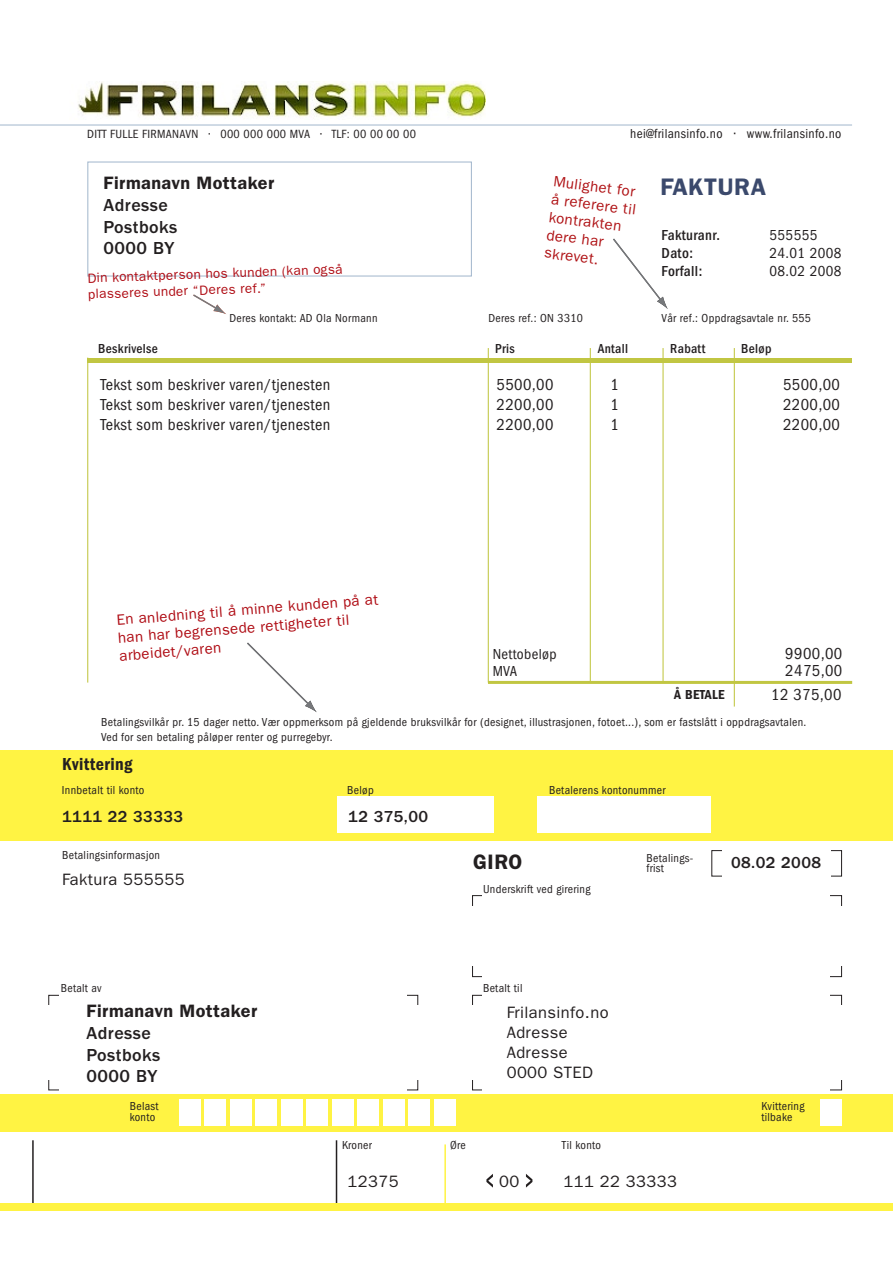
<style>
.page{position:relative;width:893px;height:1263px;background:#fff}
.page>*{position:absolute;margin:0;border:0;box-sizing:border-box;transform-origin:0 0}
.t1{font:600 24px "Franklin Gothic";letter-spacing:.025em;color:#3b496c}
.t2{font:600 21px "Franklin Gothic";color:#231f20}
.t3{font:500 18px/21.6px "Franklin Gothic";letter-spacing:.025em;color:#231f20}
.t4{font:600 18px "Franklin Gothic";letter-spacing:.025em;color:#231f20}
.t5{font:600 condensed 18px "Franklin Gothic";letter-spacing:.025em;color:#231f20}
.t6{font:condensed 16.5px/16.5px "Franklin Gothic";letter-spacing:.025em;color:#231f20}
.t7{font:16.5px/19.8px "Franklin Gothic";letter-spacing:.025em;color:#231f20}
.t8{font:500 16.5px "Franklin Gothic";letter-spacing:.025em;color:#231f20}
.t9{font:15px/17.7px "Franklin Gothic";color:#af0c14}
.t10{font:15px/18px "Franklin Gothic";color:#af1114}
.t11{font:condensed 15px/17.4px "Franklin Gothic";letter-spacing:.025em;color:#231f20}
.t12{font:500 condensed 15px "Franklin Gothic";letter-spacing:.025em;color:#231f20}
.t13{font:13.5px/16.2px "Franklin Gothic";color:#af0c14}
.t14{font:condensed 13.5px "Franklin Gothic";letter-spacing:.025em;color:#231f20}
.t15{font:500 condensed 13.5px "Franklin Gothic";letter-spacing:.025em;color:#231f20}
.t16{font:600 condensed 13.5px "Franklin Gothic";letter-spacing:.025em;color:#231f20}
.t17{font:condensed 12.3px "Franklin Gothic";letter-spacing:.025em;color:#231f20}
.t18{font:condensed 12px/10.5px "Franklin Gothic";letter-spacing:.025em;color:#231f20}
</style>
<div class="page">
<hr style="left:336px;top:1140px;width:1px;height:65px;background:#231f20">
<hr style="left:32px;top:1140px;width:2px;height:65px;background:#231f20">
<hr style="left:444px;top:1144px;width:2px;height:65px;background:#fff343">
<div style="left:0;top:1203px;width:893px;height:7px;background:#fff343"></div>
<div style="left:0;top:1094px;width:893px;height:37px;background:#fff343"></div>
<div style="left:0;top:750px;width:893px;height:91px;background:#fff343"></div>
<div style="left:179px;top:1099px;width:21px;height:26px;background:#fff"></div>
<div style="left:204px;top:1099px;width:21px;height:26px;background:#fff"></div>
<div style="left:230px;top:1099px;width:21px;height:26px;background:#fff"></div>
<div style="left:256px;top:1099px;width:21px;height:26px;background:#fff"></div>
<div style="left:281px;top:1099px;width:21px;height:26px;background:#fff"></div>
<div style="left:307px;top:1099px;width:21px;height:26px;background:#fff"></div>
<div style="left:332px;top:1099px;width:21px;height:26px;background:#fff"></div>
<div style="left:358px;top:1099px;width:21px;height:26px;background:#fff"></div>
<div style="left:383px;top:1099px;width:21px;height:26px;background:#fff"></div>
<div style="left:409px;top:1099px;width:21px;height:26px;background:#fff"></div>
<div style="left:434px;top:1099px;width:21px;height:26px;background:#fff"></div>
<div style="left:337px;top:796px;width:157px;height:37px;background:#fff"></div>
<div style="left:537px;top:796px;width:174px;height:37px;background:#fff"></div>
<div style="left:820px;top:1099px;width:21px;height:26px;background:#fff"></div>
<svg style="left:486px;top:1174px;width:7px;height:13px"></svg>
<svg style="left:526px;top:1174px;width:6px;height:13px"></svg>
<div style="left:711px;top:850px;width:131px;height:26px;border:1px solid #231f20"></div>
<div style="left:722px;top:848px;width:108px;height:33px;background:#fff"></div>
<hr style="left:0;top:124px;width:852px;height:2px;background:#a5b9ce">
<div style="left:87px;top:358px;width:765px;height:5px;background:#c1c642"></div>
<hr style="left:488px;top:348px;width:1px;height:334px;background:#c1c642">
<hr style="left:87px;top:358px;width:1px;height:324px;background:#c1c642">
<hr style="left:590px;top:348px;width:1px;height:334px;background:#c1c642">
<hr style="left:662px;top:348px;width:2px;height:334px;background:#c1c642">
<hr style="left:734px;top:348px;width:1px;height:358px;background:#c1c642">
<hr style="left:488px;top:681px;width:364px;height:3px;background:#c1c642">
<div style="left:87px;top:161px;width:385px;height:116px;border:1px solid #a5b9ce"></div>
<img style="left:78px;top:82px;width:408px;height:35px">
<svg style="left:247px;top:642px;width:70px;height:70px"></svg>
<svg style="left:193px;top:294px;width:33px;height:20px"></svg>
<svg style="left:613px;top:238px;width:55px;height:71px"></svg>
<p class="t17" style="left:87px;top:127px;width:330px">DITT FULLE FIRMANAVN • 000 000 000 MVA • TLF: 00 00 00 00</p>
<p class="t14" style="left:630px;top:126px;width:213px">hei@frilansinfo.no • www.frilansinfo.no</p>
<h3 class="t4" style="left:104px;top:173px;width:172px">Firmanavn Mottaker</h3>
<h3 class="t3" style="left:104px;top:194px;width:75px">Adresse<br>Postboks<br>0000 BY</h3>
<p class="t13" style="left:87px;top:270px;width:257px;rotate:-2deg">Din kontaktperson hos kunden (kan også plasseres under “Deres ref.”</p>
<p class="t10" style="left:554px;top:172px;width:87px;rotate:7deg">Mulighet for å referere til kontrakten dere har skrevet.</p>
<h1 class="t1" style="left:660px;top:173px;width:107px">FAKTURA</h1>
<p class="t12" style="left:662px;top:226px;width:60px">Fakturanr.</p>
<p class="t11" style="left:769px;top:226px;width:49px">555555</p>
<p class="t12" style="left:662px;top:244px;width:33px">Dato:</p>
<p class="t11" style="left:769px;top:244px;width:74px">24.01 2008</p>
<p class="t12" style="left:662px;top:262px;width:42px">Forfall:</p>
<p class="t11" style="left:769px;top:262px;width:74px">08.02 2008</p>
<p class="t18" style="left:229px;top:313px;width:150px">Deres kontakt: AD Ola Normann</p>
<p class="t18" style="left:488px;top:313px;width:96px">Deres ref.: ON 3310</p>
<p class="t18" style="left:661px;top:313px;width:151px">Vår ref.: Oppdragsavtale nr. 555</p>
<p class="t15" style="left:98px;top:340px;width:61px">Beskrivelse</p>
<p class="t15" style="left:495px;top:340px;width:21px">Pris</p>
<p class="t15" style="left:598px;top:340px;width:32px">Antall</p>
<p class="t15" style="left:670px;top:340px;width:37px">Rabatt</p>
<p class="t15" style="left:741px;top:340px;width:32px">Beløp</p>
<h3 class="t6" style="left:100px;top:376px;width:231px">Tekst som beskriver varen/tjenesten</h3>
<h3 class="t6" style="left:496px;top:376px;width:59px">5500,00</h3>
<h3 class="t6" style="left:610px;top:376px;width:10px">1</h3>
<h3 class="t6" style="left:783px;top:376px;width:59px">5500,00</h3>
<h3 class="t6" style="left:100px;top:396px;width:231px">Tekst som beskriver varen/tjenesten</h3>
<h3 class="t6" style="left:496px;top:396px;width:59px">2200,00</h3>
<h3 class="t6" style="left:610px;top:396px;width:10px">1</h3>
<h3 class="t6" style="left:783px;top:396px;width:59px">2200,00</h3>
<h3 class="t6" style="left:100px;top:416px;width:231px">Tekst som beskriver varen/tjenesten</h3>
<h3 class="t6" style="left:496px;top:416px;width:59px">2200,00</h3>
<h3 class="t6" style="left:610px;top:416px;width:10px">1</h3>
<h3 class="t6" style="left:783px;top:416px;width:59px">2200,00</h3>
<p class="t9" style="left:116px;top:612px;width:264px;rotate:-5deg">En anledning til å minne kunden på at han har begrensede rettigheter til arbeidet/varen</p>
<p class="t11" style="left:493px;top:646px;width:65px">Nettobeløp<br>MVA</p>
<p class="t16" style="left:674px;top:687px;width:52px">Å BETALE</p>
<h3 class="t6" style="left:785px;top:646px;width:59px">9900,00<br>2475,00</h3>
<h3 class="t6" style="left:771px;top:687px;width:72px">12 375,00</h3>
<p class="t18" style="left:101px;top:715px;width:707px;line-height:14.4px">Betalingsvilkår pr. 15 dager netto. Vær oppmerksom på gjeldende bruksvilkår for (designet, illustrasjonen, fotoet...), som er fastslått i oppdragsavtalen.<br>Ved for sen betaling påløper renter og purregebyr.</p>
<h3 class="t5" style="left:62px;top:754px;width:72px">Kvittering</h3>
<p class="t18" style="left:62px;top:785px;width:84px">Innbetalt til konto</p>
<p class="t18" style="left:347px;top:785px;width:28px">Beløp</p>
<p class="t18" style="left:549px;top:785px;width:118px">Betalerens kontonummer</p>
<h3 class="t8" style="left:62px;top:808px;width:123px">1111 22 33333</h3>
<p class="t18" style="left:62px;top:850px;width:99px">Betalingsinformasjon</p>
<h3 class="t7" style="left:62px;top:870px;width:124px">Faktura 555555</h3>
<h3 class="t8" style="left:348px;top:808px;width:81px">12 375,00</h3>
<h2 class="t2" style="left:473px;top:850px;width:51px">GIRO</h2>
<p class="t18" style="left:483px;top:884px;width:109px">Underskrift ved girering</p>
<p class="t18" style="left:647px;top:853px;width:48px">Betalings&shy;frist</p>
<p class="t18" style="left:61px;top:983px;width:42px">Betalt av</p>
<p class="t18" style="left:483px;top:983px;width:41px">Betalt til</p>
<h3 class="t4" style="left:86px;top:1001px;width:172px">Firmanavn Mottaker</h3>
<h3 class="t3" style="left:86px;top:1022px;width:75px">Adresse<br>Postboks<br>0000 BY</h3>
<h3 class="t7" style="left:507px;top:1003px;width:103px">Frilansinfo.no<br>Adresse<br>Adresse<br>0000 STED</h3>
<h3 class="t8" style="left:731px;top:853px;width:92px">08.02 2008</h3>
<p class="t18" style="left:130px;top:1101px;width:30px">Belast konto</p>
<p class="t18" style="left:761px;top:1101px;width:45px">Kvittering tilbake</p>
<p class="t18" style="left:342px;top:1140px;width:31px">Kroner</p>
<p class="t18" style="left:450px;top:1140px;width:17px">Øre</p>
<p class="t18" style="left:562px;top:1140px;width:41px">Til konto</p>
<h3 class="t7" style="left:348px;top:1171px;width:53px">12375</h3>
<h3 class="t7" style="left:499px;top:1171px;width:22px">00</h3>
<h3 class="t7" style="left:564px;top:1171px;width:115px">111 22 33333</h3>
</div>
